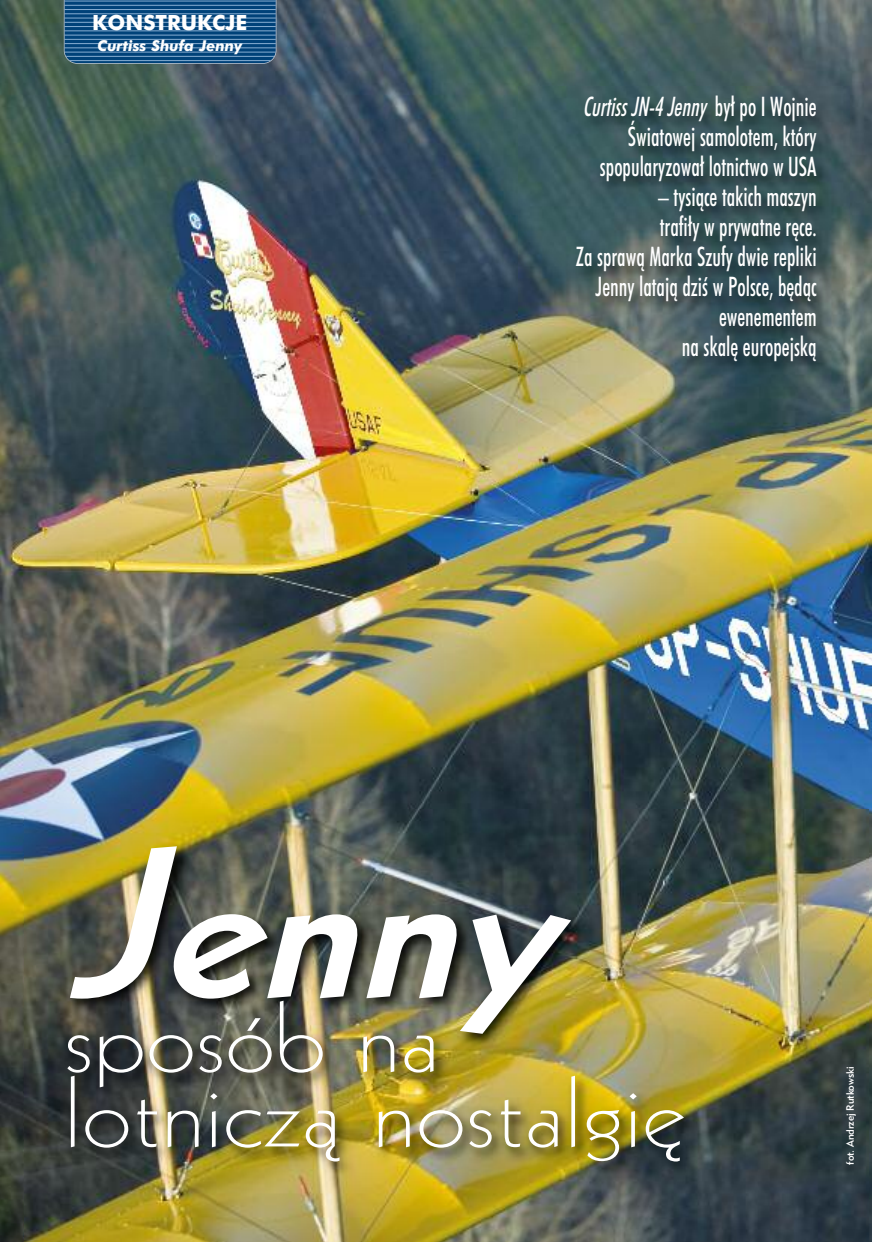
<style>
.page{position:relative;width:872px;height:1242px;background:#fff}
.page>*{position:absolute;margin:0;border:0;box-sizing:border-box;transform-origin:0 0}
.t1{font:italic 700 207px "Geometric 231 EU";color:#fff;scale:1.15 1}
.t2{font:97.5px/75px "Geometric 231 Lt EU";color:#fff;scale:1.15 1}
.t3{font:27px/30px "Futura Md Cn EU";color:#fff;text-align:right;scale:.8 1}
.t4{font:700 21px "Futura EU";color:#fff}
.t5{font:italic 700 15px "Futura EU";color:#fff}
.t6{font:10.5px "Geometric 415 Md EU";letter-spacing:-.015em;color:#fff}
.s1{font-style:italic}
</style>
<div class="page">
<img style="left:0;top:0;width:872px;height:1242px">
<svg style="left:64px;top:0;width:212px;height:64px"></svg>
<img style="left:25px;top:809px;width:843px;height:433px">
<img style="left:518px;top:86px;width:332px;height:456px">
<p class="t4" style="left:92px;top:10px;width:157px">KONSTRUKCJE</p>
<p class="t5" style="left:98px;top:36px;width:146px">Curtiss Shufa Jenny</p>
<p class="t3" style="left:583px;top:92px;width:294px"><span class="s1">CurtissJN-4Jenny</span> był po I Wojnie<br>Światowej samolotem, który spopularyzował lotnictwo w USA</p>
<p class="t3" style="left:576px;top:182px;width:303px">– tysiące takich maszyn<br>trafiły w prywatne ręce.<br>Za sprawą Marka Szufy dwie repliki<br>Jenny latają dziś w Polsce, będąc ewenementem<br>na skalę europejską</p>
<h1 class="t1" style="left:64px;top:786px;width:481px">Jenny</h1>
<h2 class="t2" style="left:64px;top:997px;width:541px">sposób na lotniczą nostalgię</h2>
<p class="t6" style="left:844px;top:1164px;width:100px;rotate:-90deg">fot. Andrzej Rutkowski</p>
</div>
